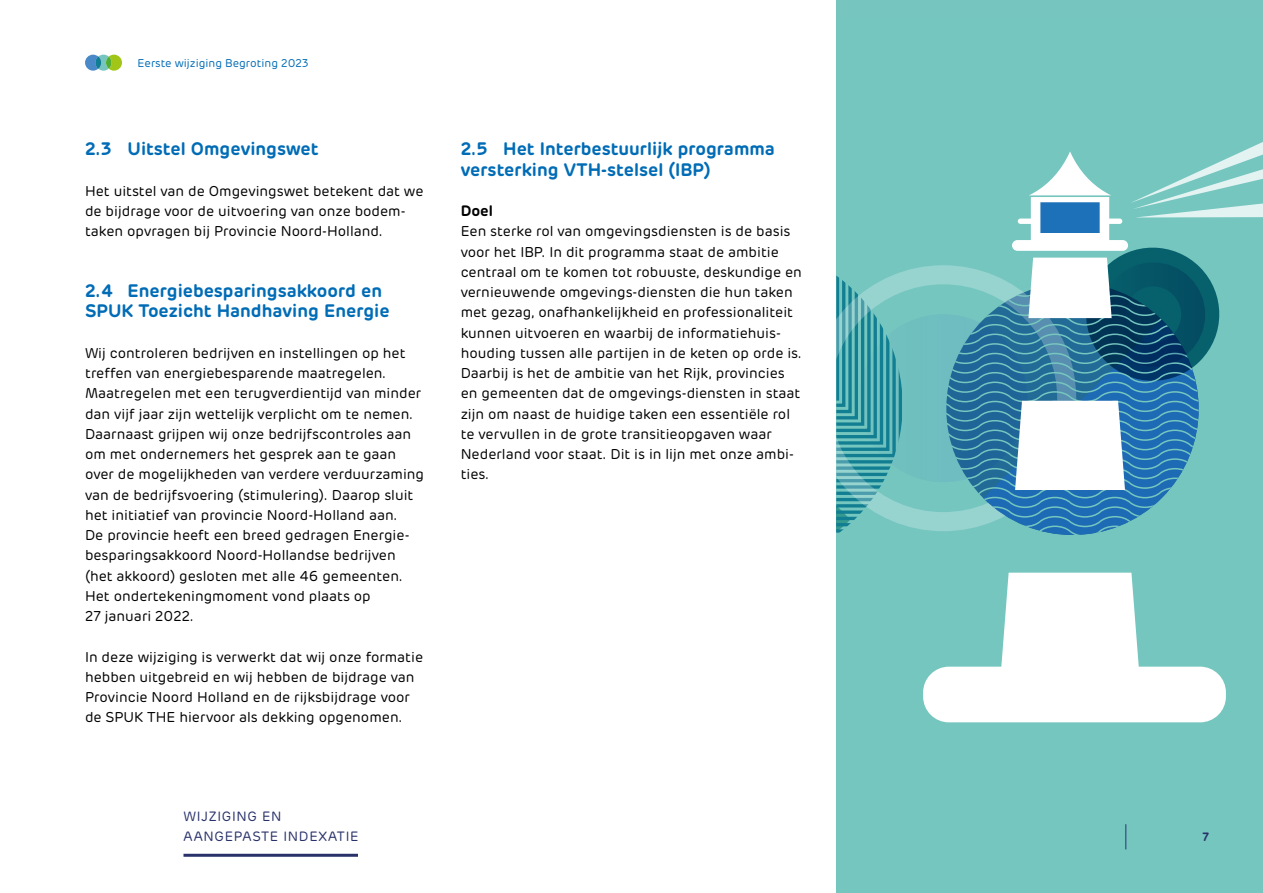
<style>
.page{position:relative;width:1263px;height:893px;background:#fff}
.page>*{position:absolute;margin:0;border:0;box-sizing:border-box;transform-origin:0 0}
.kop_2{font:600 18px/20.2px "Rubrik";color:#006cb6}
.kop_3_niet{font:600 15px "Rubrik";color:#000}
.body_Rubrik_regular{font:14.25px/20.2px "Rubrik";color:#000}
.t1{font:13.5px/20.2px "Rubrik";letter-spacing:.05em;color:#28316a}
.t2{font:600 12px "Rubrik";color:#28316a}
.t3{font:11.25px "Rubrik";color:#006cb6}
</style>
<div class="page">
<div style="left:836px;top:0;width:427px;height:893px;background:#76c5bf"></div>
<svg style="left:836px;top:265px;width:176px;height:266px"></svg>
<svg style="left:983px;top:389px;width:216px;height:146px"></svg>
<svg style="left:946px;top:283px;width:253px;height:252px;background:#2d79ab"></svg>
<svg style="left:1015px;top:401px;width:110px;height:89px;background:#f1f6f9"></svg>
<svg style="left:923px;top:573px;width:303px;height:149px;fill:#fff"></svg>
<svg style="left:1012px;top:142px;width:251px;height:239px"></svg>
<svg style="left:1125px;top:824px;width:1px;height:25px"></svg>
<svg style="left:85px;top:55px;width:37px;height:16px"></svg>
<svg style="left:106px;top:57px;width:6px;height:12px"></svg>
<hr style="left:183px;top:854px;width:175px;height:3px;background:#28316a">
<p class="t3" style="left:138px;top:57px;width:173px">Eerste wijziging Begroting 2023</p>
<p class="kop_2" style="left:85px;top:139px;width:235px">2.3 Uitstel Omgevingswet</p>
<p class="body_Rubrik_regular" style="left:85px;top:181px;width:340px">Het uitstel van de Omgevingswet betekent dat we de bijdrage voor de uitvoering van onze bodem&shy;taken opvragen bij Provincie Noord-Holland.</p>
<p class="kop_2" style="left:85px;top:281px;width:306px">2.4 Energiebesparingsakkoord en<br>SPUK Toezicht Handhaving Energie</p>
<p class="body_Rubrik_regular" style="left:85px;top:343px;width:341px">Wij controleren bedrijven en instellingen op het treffen van energiebesparende maatregelen.<br>Maatregelen met een terugverdientijd van minder dan vijf jaar zijn wettelijk verplicht om te nemen.<br>Daarnaast grijpen wij onze bedrijfscontroles aan om met ondernemers het gesprek aan te gaan over de mogelijkheden van verdere verduurzaming van de bedrijfsvoering (stimulering). Daarop sluit het initiatief van provincie Noord-Holland aan.<br>De provincie heeft een breed gedragen Energie&shy;besparingsakkoord Noord-Hollandse bedrijven (het akkoord) gesloten met alle 46 gemeenten.<br>Het ondertekeningmoment vond plaats op<br>27 januari 2022.</p>
<p class="body_Rubrik_regular" style="left:85px;top:647px;width:340px">In deze wijziging is verwerkt dat wij onze formatie hebben uitgebreid en wij hebben de bijdrage van Provincie Noord Holland en de rijksbijdrage voor de SPUK THE hiervoor als dekking opgenomen.</p>
<p class="t1" style="left:183px;top:806px;width:177px">WIJZIGING EN<br>AANGEPASTE INDEXATIE</p>
<p class="kop_2" style="left:461px;top:139px;width:316px">2.5 Het Interbestuurlijk programma versterking VTH-stelsel (IBP)</p>
<p class="kop_3_niet" style="left:461px;top:201px;width:34px">Doel</p>
<p class="body_Rubrik_regular" style="left:461px;top:221px;width:343px">Een sterke rol van omgevingsdiensten is de basis voor het IBP. In dit programma staat de ambitie centraal om te komen tot robuuste, deskundige en vernieuwende omgevings-diensten die hun taken met gezag, onafhankelijkheid en professionaliteit kunnen uitvoeren en waarbij de informatiehuis&shy;houding tussen alle partijen in de keten op orde is.<br>Daarbij is het de ambitie van het Rijk, provincies en gemeenten dat de omgevings-diensten in staat zijn om naast de huidige taken een essentiële rol te vervullen in de grote transitieopgaven waar Nederland voor staat. Dit is in lijn met onze ambi&shy;ties.</p>
<p class="t2" style="left:1202px;top:829px;width:8px">7</p>
</div>
